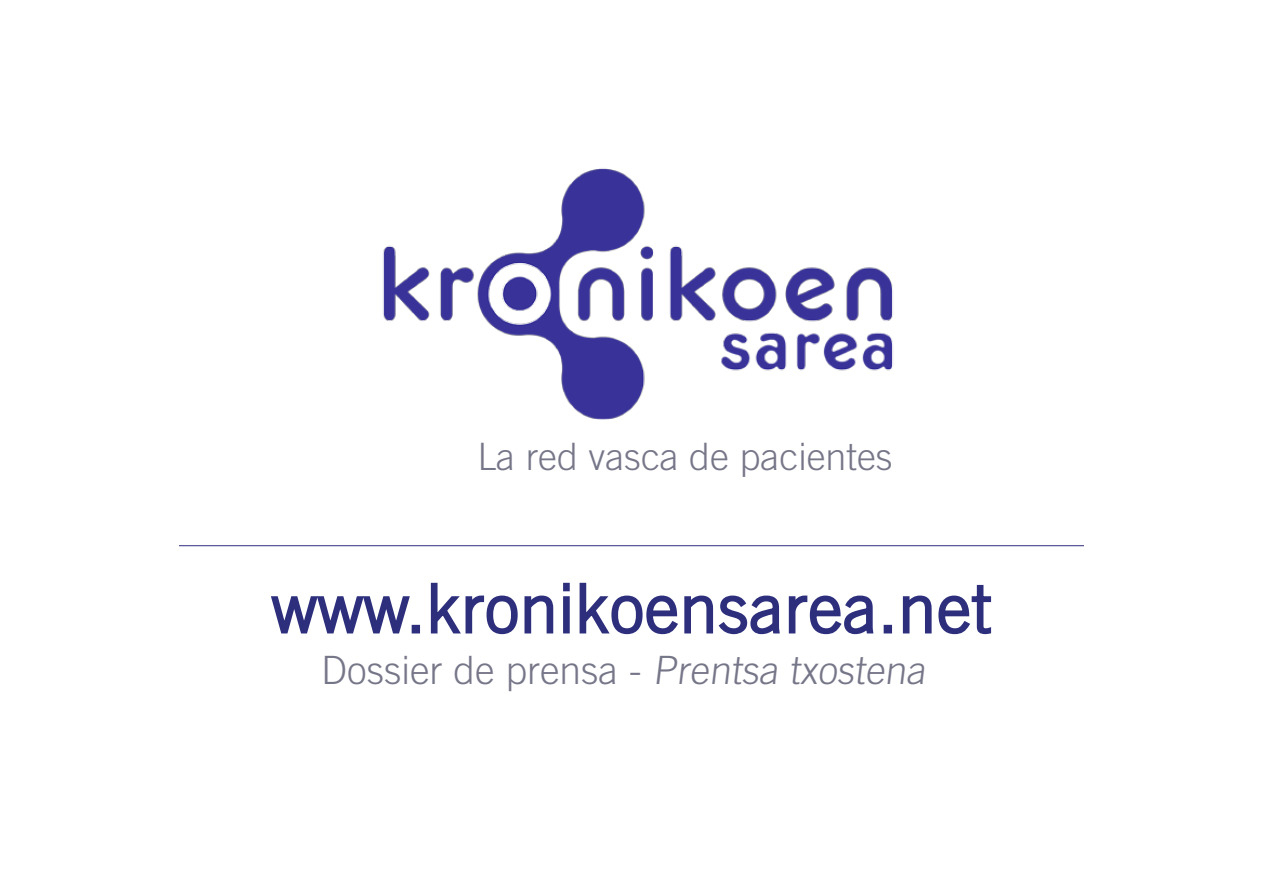
<style>
.page{position:relative;width:1263px;height:893px;background:#fff}
.page>*{position:absolute;margin:0;border:0;box-sizing:border-box;transform-origin:0 0}
.t1{font:300 66.45px "Trade Gothic";letter-spacing:.025em;color:#2d2f7c}
.t2{font:300 39px "Trade Gothic";color:#767689}
.t3{font:300 37.8px "Trade Gothic";color:#767689}
</style>
<div class="page">
<img style="left:383px;top:168px;width:510px;height:252px">
<svg style="left:271px;top:596px;width:141px;height:38px"></svg>
<div style="left:412px;top:625px;width:8px;height:8px;border:3px solid #2d2f7c"></div>
<svg style="left:430px;top:582px;width:124px;height:53px"></svg>
<div style="left:563px;top:596px;width:7px;height:37px;border:3px solid #2d2f7c"></div>
<div style="left:563px;top:583px;width:7px;height:8px;border:3px solid #2d2f7c"></div>
<svg style="left:579px;top:582px;width:201px;height:53px"></svg>
<svg style="left:788px;top:595px;width:86px;height:40px"></svg>
<div style="left:884px;top:625px;width:8px;height:8px;border:3px solid #2d2f7c"></div>
<svg style="left:902px;top:584px;width:90px;height:51px"></svg>
<hr style="left:179px;top:545px;width:905px;height:1px;background:#2d2f7c">
<p class="t3" style="left:477px;top:434px;width:417px">La red vasca de pacientes</p>
<h1 class="t1" style="left:272px;top:569px;width:720px">www.kronikoensarea.net</h1>
<p class="t2" style="left:321px;top:647px;width:612px">Dossier de prensa - Prentsa txostena</p>
</div>
